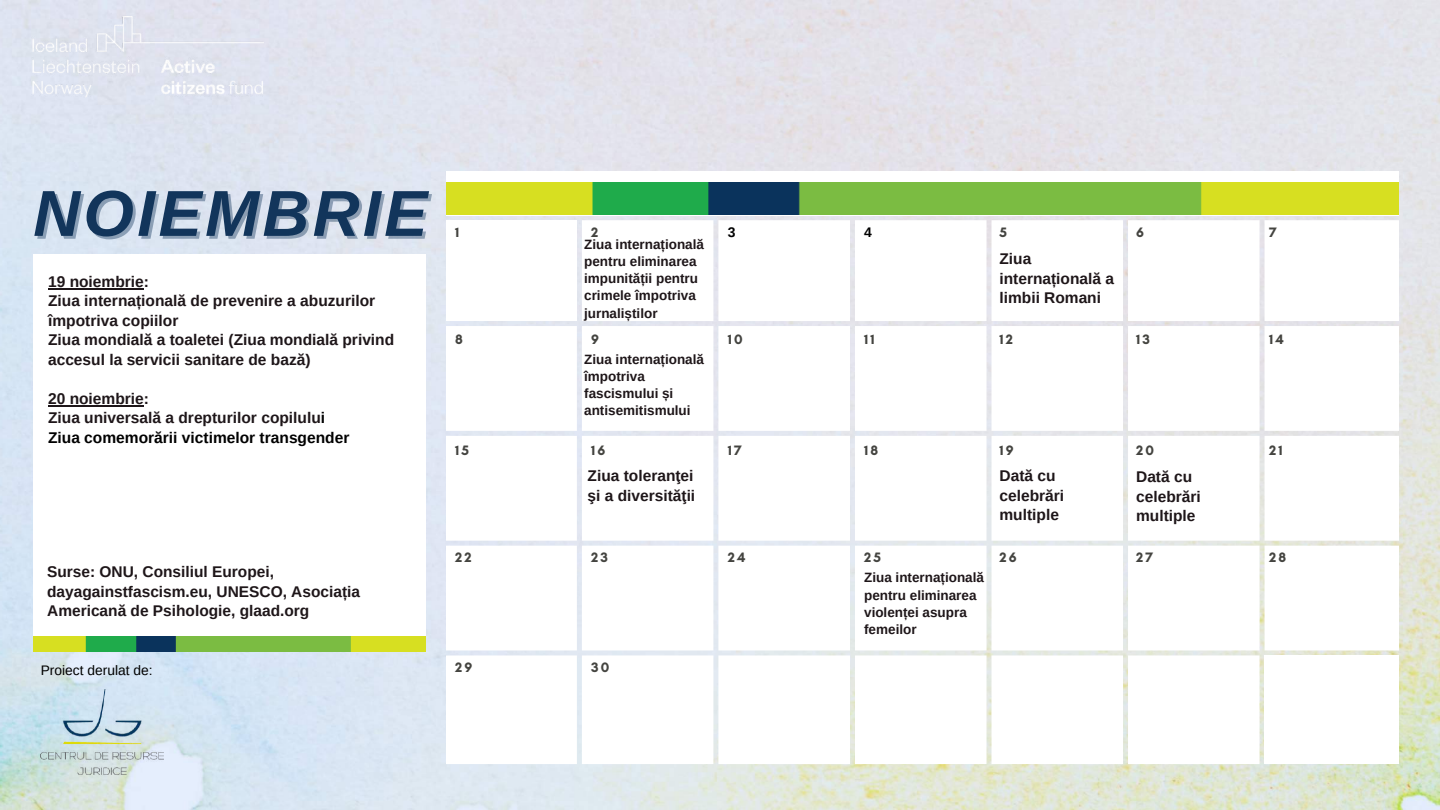
<style>
.page{position:relative;width:1440px;height:810px;background:#fff}
.page>*{position:absolute;margin:0;border:0;box-sizing:border-box;transform-origin:0 0}
.t1{font:italic 700 65px "Arimo";letter-spacing:.05em;color:#12355b}
.t2{font:700 15.5px/19.5px "Arimo";color:#1e1619}
.t3{font:700 13.9px "Glacial Indifference";letter-spacing:.15em;color:#444440}
.t4{font:700 13.9px "Arimo";color:#000}
.t5{font:13.8px "Arimo";color:#000}
.t6{font:700 13.5px/17.2px "Arimo";color:#1e1619}
.s1{color:#000}
</style>
<div class="page">
<img style="left:0;top:0;width:1440px;height:810px">
<svg style="left:447px;top:220px;width:951px;height:544px"></svg>
<div style="left:1265px;top:655px;width:133px;height:109px;background:#fff"></div>
<div style="left:447px;top:171px;width:951px;height:44px;background:#fff"></div>
<img style="left:447px;top:182px;width:951px;height:32px">
<div style="left:33px;top:254px;width:392px;height:396px;background:#fff"></div>
<img style="left:33px;top:637px;width:392px;height:14px">
<hr style="left:48px;top:288px;width:96px;height:2px;background:#1e1619">
<hr style="left:48px;top:405px;width:96px;height:2px;background:#1e1619">
<img style="left:32px;top:17px;width:232px;height:81px">
<img style="left:41px;top:690px;width:122px;height:84px">
<h1 class="t1" style="left:33px;top:177px;width:396px">NOIEMBRIE</h1>
<p class="t2" style="left:48px;top:272px;width:348px">19 noiembrie:<br>Ziua internațională de prevenire a abuzurilor împotriva copiilor<br>Ziua mondială a toaletei (Ziua mondială privind accesul la servicii sanitare de bază)</p>
<p class="t2" style="left:48px;top:389px;width:303px">20 noiembrie:<br>Ziua universală a drepturilor copilulu<span class="s1">i<br>Ziua comemorării victimelor transgender</span></p>
<p class="t2" style="left:47px;top:562px;width:314px">Surse: ONU, Consiliul Europei, dayagainstfascism.eu, UNESCO, Asociația<br>Americană de Psihologie, glaad.org</p>
<p class="t5" style="left:41px;top:663px;width:113px">Proiect derulat de:</p>
<p class="t3" style="left:455px;top:224px;width:6px">1</p>
<p class="t3" style="left:591px;top:224px;width:9px">2</p>
<p class="t4" style="left:728px;top:224px;width:9px">3</p>
<p class="t4" style="left:864px;top:224px;width:9px">4</p>
<p class="t3" style="left:1000px;top:224px;width:9px">5</p>
<p class="t3" style="left:1136px;top:224px;width:9px">6</p>
<p class="t3" style="left:1269px;top:224px;width:9px">7</p>
<p class="t6" style="left:584px;top:235px;width:121px">Ziua internațională pentru eliminarea impunității pentru crimele împotriva jurnaliștilor</p>
<p class="t2" style="left:1000px;top:249px;width:116px">Ziua internațională a limbii Romani</p>
<p class="t3" style="left:455px;top:331px;width:9px">8</p>
<p class="t3" style="left:591px;top:331px;width:9px">9</p>
<p class="t3" style="left:728px;top:331px;width:16px">10</p>
<p class="t3" style="left:864px;top:331px;width:12px">11</p>
<p class="t3" style="left:1000px;top:331px;width:15px">12</p>
<p class="t3" style="left:1136px;top:331px;width:15px">13</p>
<p class="t3" style="left:1269px;top:331px;width:16px">14</p>
<p class="t6" style="left:584px;top:350px;width:121px">Ziua internațională împotriva fascismului și antisemitismului</p>
<p class="t3" style="left:455px;top:442px;width:15px">15</p>
<p class="t3" style="left:591px;top:442px;width:16px">16</p>
<p class="t3" style="left:728px;top:442px;width:15px">17</p>
<p class="t3" style="left:864px;top:442px;width:15px">18</p>
<p class="t3" style="left:1000px;top:442px;width:16px">19</p>
<p class="t3" style="left:1136px;top:442px;width:19px">20</p>
<p class="t3" style="left:1269px;top:442px;width:15px">21</p>
<p class="t2" style="left:588px;top:466px;width:109px">Ziua toleranţei şi a diversităţii</p>
<p class="t2" style="left:1000px;top:466px;width:66px">Dată cu celebrări multiple</p>
<p class="t2" style="left:1136px;top:467px;width:66px">Dată cu celebrări multiple</p>
<p class="t3" style="left:455px;top:549px;width:18px">22</p>
<p class="t3" style="left:591px;top:549px;width:18px">23</p>
<p class="t3" style="left:728px;top:549px;width:19px">24</p>
<p class="t3" style="left:864px;top:549px;width:18px">25</p>
<p class="t3" style="left:1000px;top:549px;width:19px">26</p>
<p class="t3" style="left:1136px;top:549px;width:18px">27</p>
<p class="t3" style="left:1269px;top:549px;width:19px">28</p>
<p class="t3" style="left:455px;top:659px;width:19px">29</p>
<p class="t3" style="left:591px;top:659px;width:20px">30</p>
<p class="t6" style="left:864px;top:569px;width:121px">Ziua internațională pentru eliminarea violenței asupra femeilor</p>
</div>
